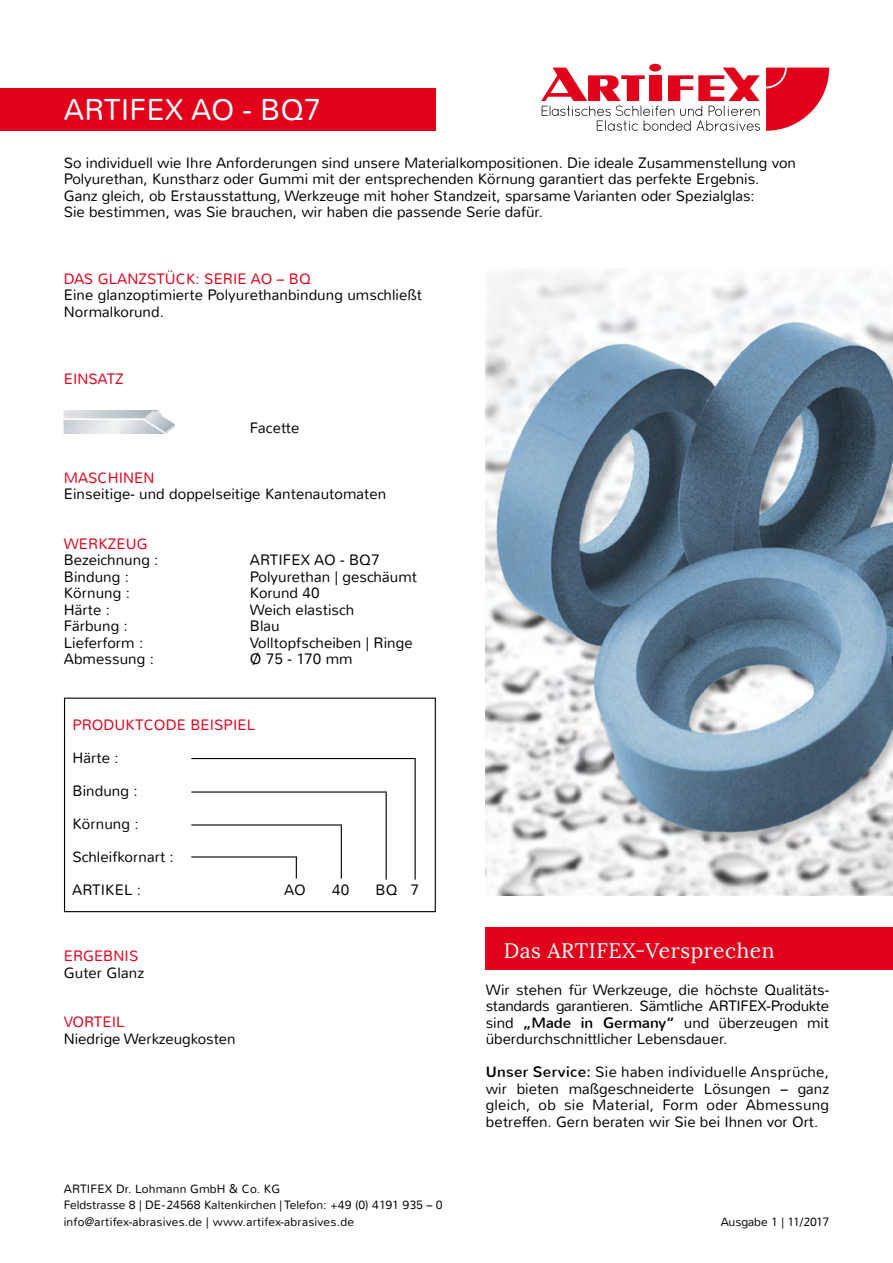
<style>
.page{position:relative;width:893px;height:1263px;background:#fff}
.page>*{position:absolute;margin:0;border:0;box-sizing:border-box;transform-origin:0 0}
.t1{font:300 30px "Nunito";color:#fff}
.t2{font:21px "Lora";letter-spacing:.025em;color:#fff}
.t3{font:300 15px/16.5px "Nunito";color:#000}
.t4{font:300 15px "Nunito";letter-spacing:.005em;color:#e2001a}
.t5{font:300 12px/16.5px "Nunito";color:#000}
.s1{color:#e2001a}
.s2{font-weight:400}
</style>
<div class="page">
<div style="left:486px;top:927px;width:407px;height:43px;background:#e2001a"></div>
<div style="left:64px;top:698px;width:372px;height:214px;border:1px solid #000"></div>
<hr style="left:191px;top:758px;width:224px;height:1px;background:#000">
<hr style="left:191px;top:791px;width:196px;height:1px;background:#000">
<hr style="left:191px;top:824px;width:150px;height:1px;background:#000">
<hr style="left:191px;top:856px;width:106px;height:1px;background:#000">
<hr style="left:415px;top:758px;width:1px;height:122px;background:#000">
<hr style="left:386px;top:792px;width:1px;height:88px;background:#000">
<hr style="left:341px;top:824px;width:1px;height:54px;background:#000">
<svg style="left:296px;top:857px;width:1px;height:21px"></svg>
<img style="left:64px;top:410px;width:110px;height:23px">
<div style="left:0;top:88px;width:436px;height:43px;background:#e2001a"></div>
<div style="left:649px;top:64px;width:12px;height:8px;background:#e2001a;border-radius:50%"></div>
<svg style="left:541px;top:68px;width:219px;height:63px"></svg>
<svg style="left:766px;top:68px;width:63px;height:63px"></svg>
<img style="left:486px;top:271px;width:407px;height:624px">
<p class="t1" style="left:64px;top:90px;width:259px">ARTIFEX AO - BQ7</p>
<p class="t3" style="left:64px;top:154px;width:734px">So individuell wie Ihre Anforderungen sind unsere Materialkompositionen. Die ideale Zusammenstellung von Polyurethan, Kunstharz oder Gummi mit der entsprechenden Körnung garantiert das perfekte Ergebnis.<br>Ganz gleich, ob Erstausstattung, Werkzeuge mit hoher Standzeit, sparsame Varianten oder Spezialglas:<br>Sie bestimmen, was Sie brauchen, wir haben die passende Serie dafür.</p>
<p class="t3" style="left:64px;top:270px;width:360px"><span class="s1">Das Glanzstück: SERIE AO – BQ<br></span>Eine glanzoptimierte Polyurethanbindung umschließt<br>Normalkorund.</p>
<p class="t4" style="left:64px;top:369px;width:61px">EINSATZ</p>
<p class="t3" style="left:250px;top:420px;width:51px">Facette</p>
<p class="t3" style="left:64px;top:470px;width:324px"><span class="s1">Maschi nen<br></span>Einseitige- und doppelseitige Kantenautomaten</p>
<p class="t4" style="left:64px;top:534px;width:26px">Werk</p>
<p class="t3" style="left:64px;top:536px;width:96px;text-indent:44px"><span class="s1">zeug<br></span>Bezeichnung :</p>
<p class="t3" style="left:250px;top:552px;width:131px">ARTIFEX AO - BQ7</p>
<p class="t3" style="left:64px;top:569px;width:67px">Bindung :</p>
<p class="t3" style="left:250px;top:569px;width:169px">Polyurethan | geschäumt</p>
<p class="t3" style="left:64px;top:585px;width:68px">Körnung :</p>
<p class="t3" style="left:250px;top:585px;width:71px">Korund 40</p>
<p class="t3" style="left:64px;top:602px;width:48px">Härte :</p>
<p class="t3" style="left:250px;top:602px;width:106px">Weich elastisch</p>
<p class="t3" style="left:64px;top:618px;width:66px">Färbung :</p>
<p class="t3" style="left:250px;top:618px;width:31px">Blau</p>
<p class="t3" style="left:64px;top:635px;width:81px">Lieferform :</p>
<p class="t3" style="left:250px;top:635px;width:164px">Volltopfscheiben | Ringe</p>
<p class="t3" style="left:64px;top:651px;width:92px">Abmessung :</p>
<p class="t3" style="left:250px;top:651px;width:104px">Ø 75 - 170 mm</p>
<p class="t4" style="left:72px;top:716px;width:21px">Prod</p>
<p class="t4" style="left:115px;top:716px;width:22px">uktcode</p>
<p class="t4" style="left:190px;top:716px;width:42px">Beispiel</p>
<p class="t3" style="left:72px;top:750px;width:48px">Härte :</p>
<p class="t3" style="left:72px;top:783px;width:67px">Bindung :</p>
<p class="t3" style="left:72px;top:816px;width:68px">Körnung :</p>
<p class="t3" style="left:72px;top:849px;width:103px">Schleifkornart :</p>
<p class="t3" style="left:72px;top:882px;width:71px">ARTIKEL :</p>
<p class="t3" style="left:284px;top:882px;width:23px">AO</p>
<p class="t3" style="left:332px;top:882px;width:19px">40</p>
<p class="t3" style="left:375px;top:882px;width:45px">BQ 7</p>
<p class="t3" style="left:64px;top:948px;width:82px;text-indent:50px"><span class="s1">nis<br></span>Guter Glanz</p>
<p class="t3" style="left:64px;top:1014px;width:173px"><span class="s1">VORTEIL<br></span>N iedrige Werkzeugkosten</p>
<p class="t4" style="left:64px;top:947px;width:20px">Ergeb</p>
<p class="t5" style="left:64px;top:1180px;width:380px">ARTIFEX Dr. Lohmann GmbH &amp; Co. KG<br>Feldstrasse 8 | DE-24568 Kaltenkirchen | Telefon: +49 (0) 4191 935 – 0 info@artifex-abrasives.de | www.artifex-abrasives.de</p>
<p class="t2" style="left:504px;top:938px;width:272px">Das ARTIFEX-Versprechen</p>
<p class="t3" style="left:486px;top:981px;width:345px;text-align:justify">Wir stehen für Werkzeuge, die höchste Qualitäts&shy;standards garantieren. Sämtliche ARTIFEX-Produkte sind <span class="s2">„Made in Germany“</span> und überzeugen mit überdurchschnittlicher Lebensdauer.</p>
<p class="t3" style="left:486px;top:1064px;width:345px;text-align:justify"><span class="s2">Unser Service:</span> Sie haben individuelle Ansprüche, wir bieten maßgeschneiderte Lösungen – ganz gleich, ob sie Material, Form oder Abmessung betreffen. Gern beraten wir Sie bei Ihnen vor Ort.</p>
<p class="t5" style="left:721px;top:1213px;width:110px">Ausgabe 1 | 11/2017</p>
</div>
